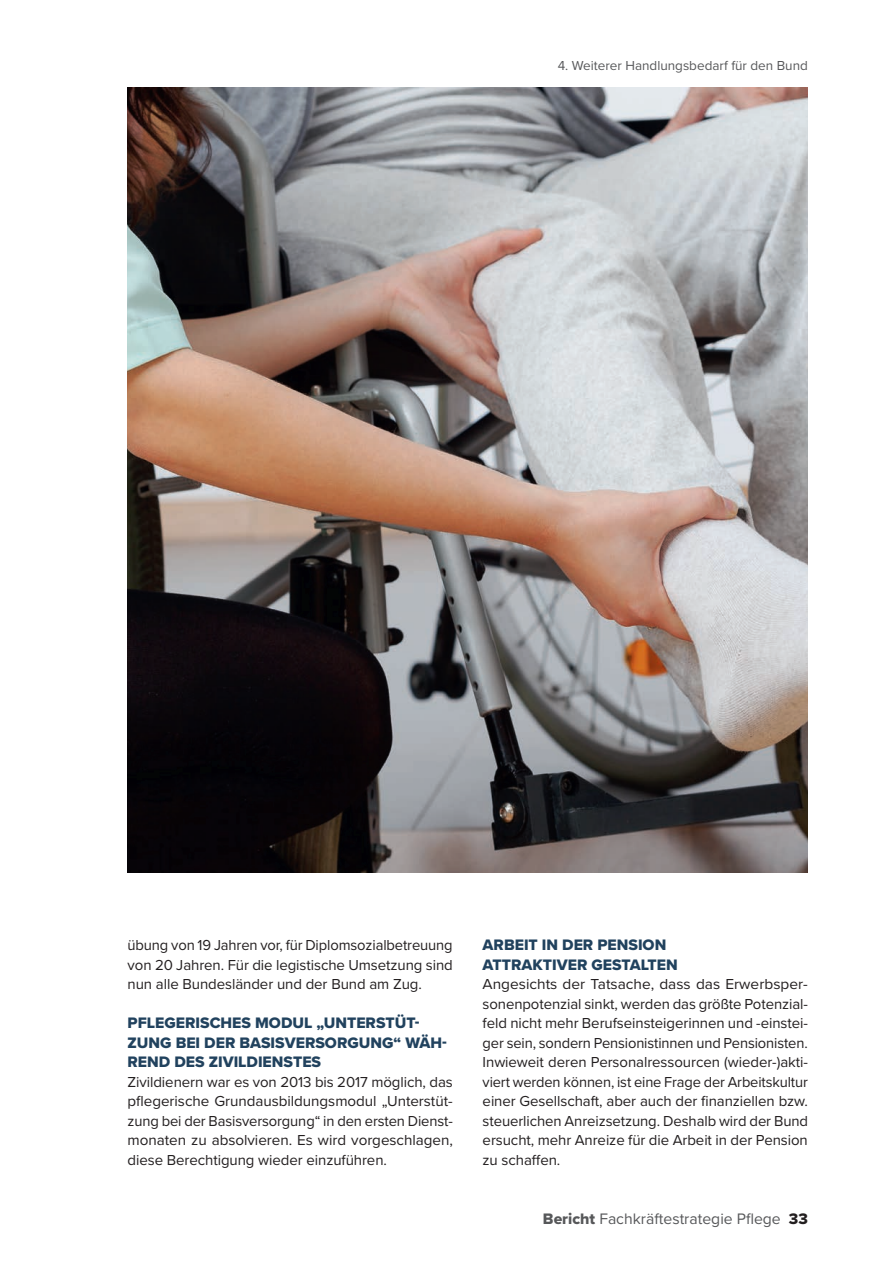
<style>
.page{position:relative;width:893px;height:1263px;background:#fff}
.page>*{position:absolute;margin:0;border:0;box-sizing:border-box;transform-origin:0 0}
.t1{font:15.75px/19.5px "Proxima Nova Extrabld";color:#21425e}
.t2{font:15.75px "Proxima Nova";color:#57585a}
.t3{font:15px/19.5px "Proxima Nova";letter-spacing:-.005em;color:#231f20;text-align:justify}
.t4{font:13.5px "Proxima Nova";color:#57585a}
.s1{font-family:"Proxima Nova Extrabld"}
.s2{font-family:"Proxima Nova Extrabld";color:#231f20}
</style>
<div class="page">
<img style="left:128px;top:87px;width:680px;height:785px">
<p class="t4" style="left:558px;top:56px;width:252px">4. Weiterer Handlungsbedarf für den Bund</p>
<p class="t3" style="left:128px;top:935px;width:327px">übung von 19 Jahren vor, für Diplomsozialbetreuung von 20 Jahren. Für die legistische Umsetzung sind nun alle Bundesländer und der Bund am Zug.</p>
<p class="t1" style="left:128px;top:1013px;width:321px">PFLEGERISCHES MODUL „UNTERSTÜT-<br>ZUNG BEI DER BASISVERSORGUNG“ WÄH-<br>REND DES ZIVILDIENSTES</p>
<p class="t3" style="left:128px;top:1071px;width:327px">Zivildienern war es von 2013 bis 2017 möglich, das pflegerische Grundausbildungsmodul „Unterstüt&shy;zung bei der Basisversorgung“ in den ersten Dienst&shy;monaten zu absolvieren. Es wird vorgeschlagen, diese Berechtigung wieder einzuführen.</p>
<p class="t1" style="left:483px;top:935px;width:197px">ARBEIT IN DER PENSION<br>ATTRAKTIVER GESTALTEN</p>
<p class="t3" style="left:483px;top:974px;width:327px">Angesichts der Tatsache, dass das Erwerbsper&shy;sonenpotenzial sinkt, werden das größte Potenzial&shy;feld nicht mehr Berufseinsteigerinnen und -einstei&shy;ger sein, sondern Pensionistinnen und Pensionisten.<br>Inwieweit deren Personalressourcen (wieder-)akti&shy;viert werden können, ist eine Frage der Arbeitskultur einer Gesellschaft, aber auch der finanziellen bzw. steuerlichen Anreizsetzung. Deshalb wird der Bund ersucht, mehr Anreize für die Arbeit in der Pension zu schaffen.</p>
<p class="t2" style="left:543px;top:1207px;width:266px"><span class="s1">Bericht</span> Fachkräftestrategie Pflege <span class="s2">33</span></p>
</div>
